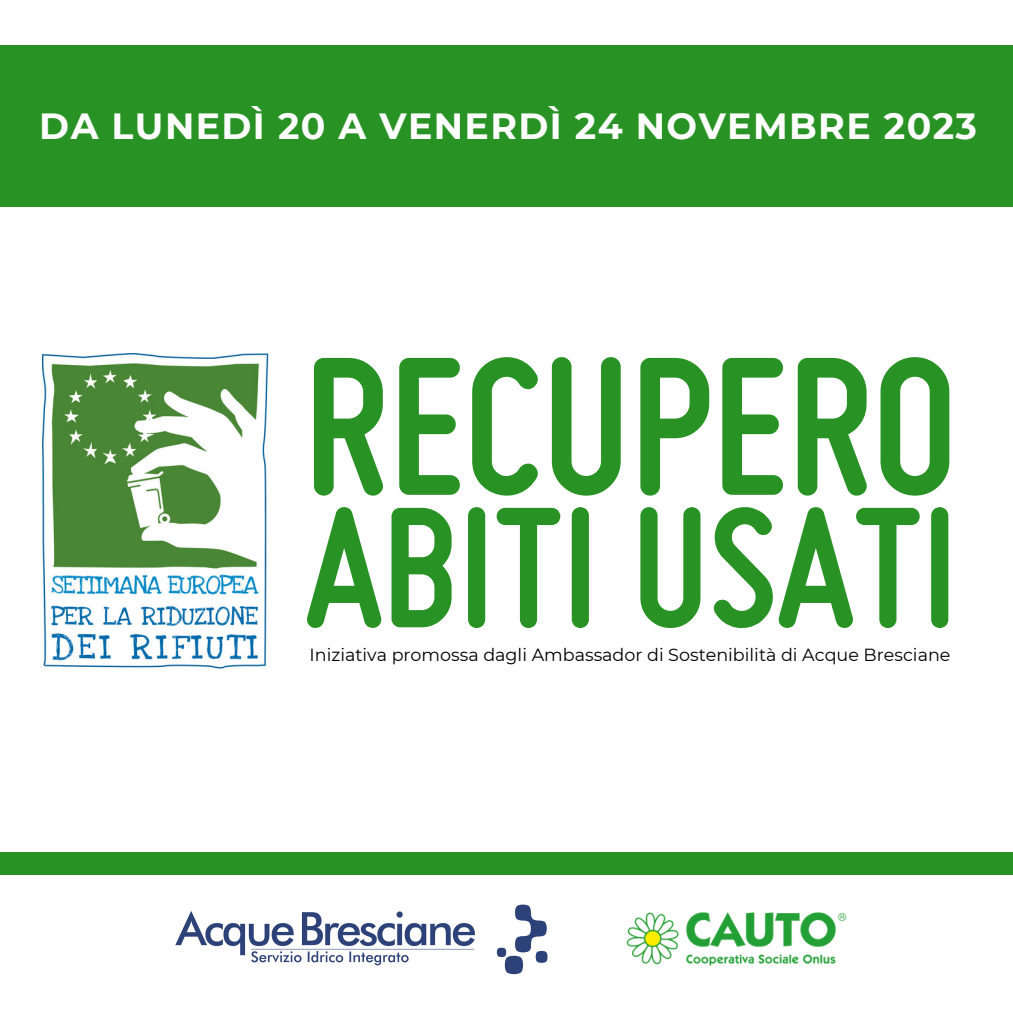
<style>
.page{position:relative;width:1013px;height:1013px;background:#fff}
.page>*{position:absolute;margin:0;border:0;box-sizing:border-box;transform-origin:0 0}
.t1{font:700 204.75px "Miso";color:#289224}
.t2{font:700 178.75px "Miso";color:#289224}
.t3{font:700 36.25px "Montserrat";letter-spacing:.04em;color:#fff}
.t4{font:17.5px "Montserrat";color:#000}
</style>
<div class="page">
<div style="left:0;top:45px;width:1012px;height:161px;background:#289224"></div>
<div style="left:0;top:851px;width:1012px;height:23px;background:#289224"></div>
<img style="left:604px;top:851px;width:264px;height:115px">
<img style="left:175px;top:904px;width:373px;height:71px">
<img style="left:42px;top:353px;width:227px;height:316px">
<p class="t3" style="left:39px;top:104px;width:939px">DA LUNEDÌ 20 A VENERDÌ 24 NOVEMBRE 2023</p>
<p class="t1" style="left:303px;top:353px;width:655px">RECUPERO</p>
<p class="t2" style="left:305px;top:504px;width:654px">ABITI USATI</p>
<p class="t4" style="left:309px;top:644px;width:642px">Iniziativa promossa dagli Ambassador di Sostenibilità di Acque Bresciane</p>
</div>
